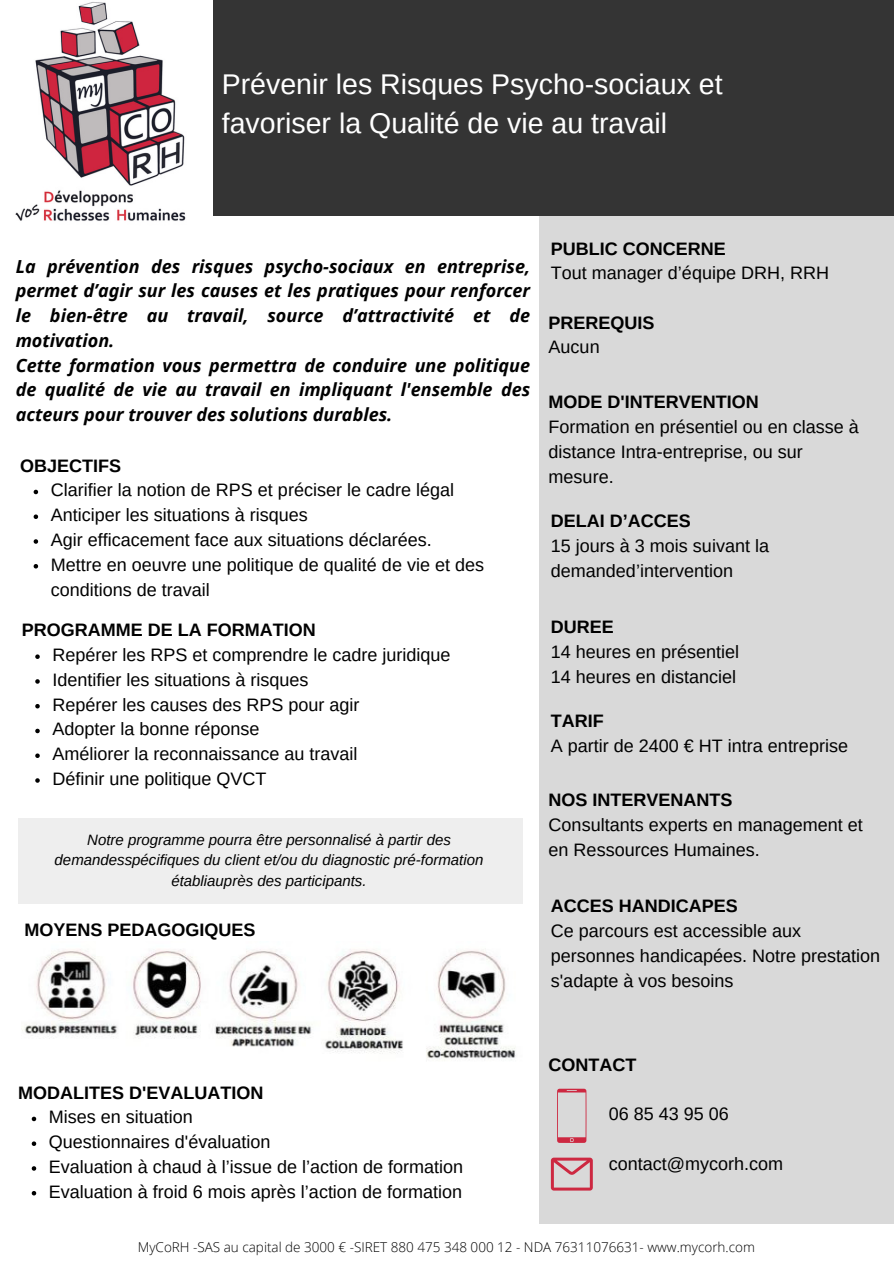
<style>
.page{position:relative;width:894px;height:1264px;background:#fff}
.page>*{position:absolute;margin:0;border:0;box-sizing:border-box;transform-origin:0 0}
.t1{font:28.5px/39.3px "Arimo";color:#fff}
.t2{font:18px/24.8px "Arimo";color:#000}
.t3{font:italic 700 18px/24.8px "Noto Sans";color:#000}
.t4{font:700 18px/24.8px "Arimo";color:#000}
.t5{font:italic 15px/20.2px "Arimo";color:#000;text-align:center}
.t6{font:300 13.5px "Open Sans";color:#000}
.s1{font-weight:700}
.s2{font-weight:400}
</style>
<div class="page">
<div style="left:0;top:0;width:893px;height:216px;background:#343434"></div>
<img style="left:0;top:0;width:213px;height:221px">
<div style="left:18px;top:818px;width:504px;height:85px;background:#eee"></div>
<img style="left:22px;top:949px;width:494px;height:110px">
<div style="left:539px;top:216px;width:354px;height:1006px;background:#d9d9d9"></div>
<svg style="left:557px;top:1088px;width:29px;height:54px"></svg>
<svg style="left:550px;top:1157px;width:42px;height:33px"></svg>
<svg style="left:34px;top:489px;width:4px;height:5px"></svg>
<svg style="left:34px;top:514px;width:4px;height:5px"></svg>
<svg style="left:34px;top:539px;width:4px;height:4px"></svg>
<svg style="left:34px;top:564px;width:4px;height:4px"></svg>
<svg style="left:35px;top:654px;width:5px;height:5px"></svg>
<svg style="left:35px;top:679px;width:5px;height:4px"></svg>
<svg style="left:35px;top:704px;width:5px;height:4px"></svg>
<svg style="left:35px;top:728px;width:5px;height:5px"></svg>
<svg style="left:35px;top:753px;width:5px;height:5px"></svg>
<svg style="left:35px;top:778px;width:5px;height:4px"></svg>
<svg style="left:32px;top:1116px;width:4px;height:5px"></svg>
<svg style="left:32px;top:1141px;width:4px;height:4px"></svg>
<svg style="left:32px;top:1166px;width:4px;height:4px"></svg>
<svg style="left:32px;top:1191px;width:4px;height:4px"></svg>
<h4 class="t1" style="left:222px;top:64px;width:502px">Prévenir les Risques Psycho-sociaux et favoriser la Qualité de vie au travail</h4>
<h4 class="t3" style="left:16px;top:253px;width:516px">La prévention des risques psycho-sociaux en entreprise, permet d’agir sur les causes et les pratiques pour renforcer le bien-être au travail, source d’attractivité et de motivation.<br>Cette formation vous permettra de conduire une politique de qualité de vie au travail en impliquant l'ensemble des acteurs pour trouver des solutions durables.</h4>
<h4 class="t4" style="left:20px;top:453px;width:102px">OBJECTIFS</h4>
<h4 class="t2" style="left:51px;top:478px;width:405px">Clarifier la notion de RPS et préciser le cadre légal</h4>
<h4 class="t2" style="left:51px;top:502px;width:258px">Anticiper les situations à risques</h4>
<h4 class="t2" style="left:51px;top:527px;width:382px">Agir efficacement face aux situations déclarées.</h4>
<h4 class="t2" style="left:51px;top:552px;width:434px">Mettre en oeuvre une politique de qualité de vie et des conditions de travail</h4>
<h4 class="t4" style="left:22px;top:618px;width:295px">PROGRAMME DE LA FORMATION</h4>
<h2 class="t2" style="left:52px;top:642px;width:399px">Repérer les RPS et comprendre le cadre juridique</h2>
<h4 class="t2" style="left:52px;top:667px;width:257px">Identifier les situations à risques</h4>
<h4 class="t2" style="left:52px;top:692px;width:308px">Repérer les causes des RPS pour agir</h4>
<p class="t2" style="left:52px;top:717px;width:209px">Adopter la bonne réponse</p>
<p class="t2" style="left:52px;top:741px;width:306px">Améliorer la reconnaissance au travail</p>
<h3 class="t2" style="left:52px;top:766px;width:215px">Définir une politique QVCT</h3>
<h2 class="t5" style="left:55px;top:829px;width:430px">Notre programme pourra être personnalisé à partir des demandesspécifiques du client et/ou du diagnostic pré-formation établiauprès des participants.</h2>
<p class="t4" style="left:25px;top:916px;width:232px">MOYENS PEDAGOGIQUES</p>
<p class="t2" style="left:550px;top:236px;width:279px"><span class="s1">PUBLIC CONCERNE<br></span>Tout manager d’équipe DRH, RRH</p>
<p class="t4" style="left:548px;top:310px;width:107px">PREREQUIS<br><span class="s2">Aucun</span></p>
<p class="t2" style="left:548px;top:389px;width:311px"><span class="s1">MODE D'INTERVENTION<br></span>Formation en présentiel ou en classe à distance Intra-entreprise, ou sur mesure.</p>
<p class="t2" style="left:550px;top:508px;width:219px"><span class="s1">DELAI D’ACCES<br></span>15 jours à 3 mois suivant la demanded’intervention</p>
<p class="t2" style="left:550px;top:614px;width:190px"><span class="s1">DUREE<br></span>14 heures en présentiel<br>14 heures en distanciel</p>
<h2 class="t2" style="left:550px;top:708px;width:298px"><span class="s1">TARIF<br></span>A partir de 2400 € HT intra entreprise</h2>
<p class="t2" style="left:548px;top:787px;width:315px"><span class="s1">NOS INTERVENANTS<br></span>Consultants experts en management et en Ressources Humaines.</p>
<h2 class="t2" style="left:550px;top:893px;width:331px"><span class="s1">ACCES HANDICAPES<br></span>Ce parcours est accessible aux personnes handicapées. Notre prestation s'adapte à vos besoins</h2>
<p class="t4" style="left:548px;top:1052px;width:89px">CONTACT</p>
<p class="t2" style="left:608px;top:1101px;width:122px">06 85 43 95 06</p>
<p class="t2" style="left:608px;top:1151px;width:176px">contact@mycorh.com</p>
<p class="t4" style="left:18px;top:1080px;width:247px">MODALITES D'EVALUATION</p>
<p class="t2" style="left:49px;top:1104px;width:145px">Mises en situation</p>
<p class="t2" style="left:49px;top:1129px;width:223px">Questionnaires d'évaluation</p>
<h2 class="t2" style="left:49px;top:1154px;width:415px">Evaluation à chaud à l’issue de l’action de formation</h2>
<p class="t2" style="left:49px;top:1179px;width:414px">Evaluation à froid 6 mois après l’action de formation</p>
<p class="t6" style="left:138px;top:1237px;width:618px">MyCoRH -SAS au capital de 3000 € -SIRET 880 475 348 000 12 - NDA 76311076631- www.mycorh.com</p>
</div>
